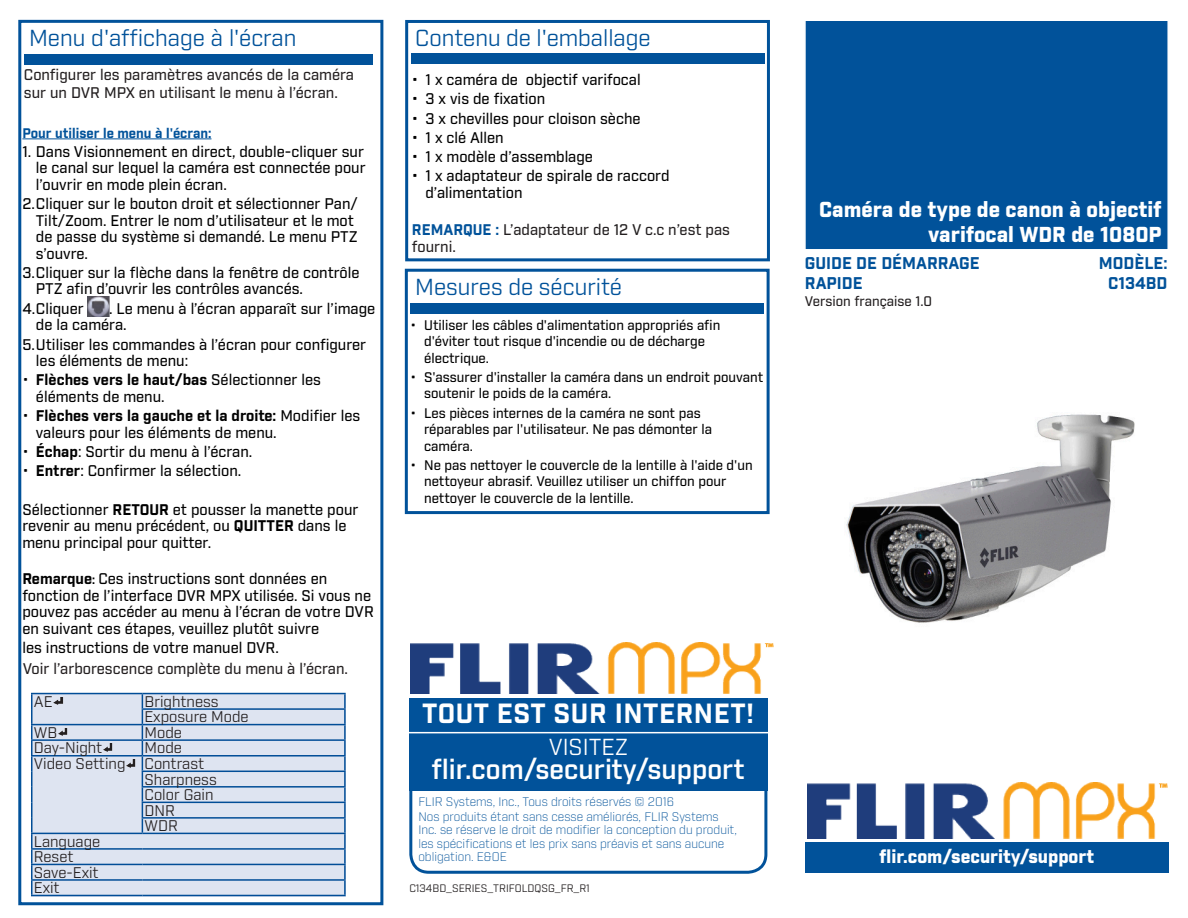
<style>
.page{position:relative;width:1188px;height:918px;background:#fff}
.page>*{position:absolute;margin:0;border:0;box-sizing:border-box;transform-origin:0 0}
.It_s_all_on_the_web{font:600 27px "Industry";color:#fff}
.It_s_all_on_the_web-2{font:700 27px "Industry";letter-spacing:.02em;color:#fff}
.Heading_1{font:22.5px "Industry";color:#01529a}
.Heading_1-2{font:22.5px "Industry";color:#fff}
.t1{font:900 21px/25.2px "Industry";color:#fff;text-align:right}
.website-white{font:900 18px "Industry";color:#fff}
.QSG-cover{font:700 16.5px/19.8px "Industry";color:#01529a}
.ModelNumber{font:700 16.5px/19.8px "Industry";color:#01529a;text-align:center}
.Bullet{font:500 15px/16.5px "Industry";color:#000}
.Body_Text{font:500 15px/16.5px "Industry";color:#231f20}
.OSD_Table{font:15px "Industry";color:#231f20}
.t2{font:500 13.5px/16.5px "Industry";color:#000}
.Heading_2{font:700 13.5px "Industry";color:#01529a}
.QSG-version{font:500 13.5px "Industry";color:#231f20}
.Fine_Print{font:300 12px/13.5px "Industry";color:#01529a}
.Body_Text-2{font:10.5px "Industry";color:#231f20}
.s1{font-weight:400}
.s2{font-weight:700}
.s3{font-weight:700;font-size:12px}
.s4{font-weight:700;color:#01529a}
</style>
<div class="page">
<div style="left:405px;top:269px;width:365px;height:245px;border:3px solid #01529a"></div>
<div style="left:405px;top:20px;width:365px;height:241px;border:3px solid #01529a"></div>
<div style="left:18px;top:20px;width:365px;height:885px;border:3px solid #01529a"></div>
<div style="left:31px;top:693px;width:315px;height:203px;background:#dee4f1"></div>
<hr style="left:31px;top:693px;width:111px;height:1px;background:#014d97">
<hr style="left:142px;top:693px;width:204px;height:1px;background:#014d97">
<hr style="left:142px;top:708px;width:204px;height:2px;background:#014d97">
<hr style="left:31px;top:724px;width:111px;height:1px;background:#014d97">
<hr style="left:142px;top:724px;width:204px;height:1px;background:#014d97">
<hr style="left:31px;top:739px;width:111px;height:2px;background:#014d97">
<hr style="left:142px;top:739px;width:204px;height:2px;background:#014d97">
<hr style="left:31px;top:755px;width:111px;height:2px;background:#014d97">
<hr style="left:142px;top:755px;width:204px;height:2px;background:#014d97">
<hr style="left:142px;top:771px;width:204px;height:1px;background:#014d97">
<hr style="left:142px;top:786px;width:204px;height:2px;background:#014d97">
<hr style="left:142px;top:802px;width:204px;height:1px;background:#014d97">
<hr style="left:142px;top:817px;width:204px;height:2px;background:#014d97">
<hr style="left:31px;top:833px;width:111px;height:1px;background:#014d97">
<hr style="left:142px;top:833px;width:204px;height:1px;background:#014d97">
<hr style="left:31px;top:848px;width:111px;height:2px;background:#014d97">
<hr style="left:142px;top:848px;width:204px;height:2px;background:#014d97">
<hr style="left:31px;top:864px;width:111px;height:1px;background:#014d97">
<hr style="left:142px;top:864px;width:204px;height:1px;background:#014d97">
<hr style="left:31px;top:879px;width:111px;height:2px;background:#014d97">
<svg style="left:31px;top:694px;width:2px;height:201px"></svg>
<hr style="left:142px;top:879px;width:204px;height:2px;background:#014d97">
<svg style="left:344px;top:694px;width:2px;height:201px"></svg>
<hr style="left:31px;top:895px;width:111px;height:1px;background:#014d97">
<hr style="left:142px;top:895px;width:204px;height:1px;background:#014d97">
<svg style="left:53px;top:697px;width:11px;height:8px"></svg>
<svg style="left:58px;top:728px;width:10px;height:8px"></svg>
<svg style="left:103px;top:744px;width:10px;height:8px"></svg>
<svg style="left:126px;top:694px;width:17px;height:139px"></svg>
<img style="left:845px;top:414px;width:290px;height:209px">
<img style="left:807px;top:782px;width:361px;height:56px">
<div style="left:804px;top:20px;width:365px;height:231px;background:#01529a;border:2px solid #fff"></div>
<div style="left:805px;top:842px;width:363px;height:31px;background:#01529a"></div>
<div style="left:409px;top:698px;width:358px;height:92px;background:#01529a"></div>
<div style="left:411px;top:53px;width:353px;height:10px;background:#01529a"></div>
<div style="left:409px;top:702px;width:358px;height:172px;border:3px solid #01529a;border-radius:18px"></div>
<div style="left:411px;top:303px;width:353px;height:10px;background:#01529a"></div>
<div style="left:24px;top:54px;width:348px;height:11px;background:#01529a"></div>
<hr style="left:22px;top:139px;width:189px;height:1px;background:#01529a">
<img style="left:88px;top:296px;width:21px;height:21px">
<hr style="left:404px;top:732px;width:366px;height:1px;background:#fff">
<img style="left:411px;top:642px;width:362px;height:52px">
<p class="Heading_1" style="left:29px;top:25px;width:269px">Menu d'affichage à l'écran</p>
<p class="Body_Text" style="left:24px;top:66px;width:332px;line-height:18px">Configurer les paramètres avancés de la caméra sur un DVR MPX en utilisant le menu à l’écran.</p>
<p class="Heading_2" style="left:22px;top:124px;width:191px">Pour utiliser le menu à l'écran:</p>
<p class="Bullet" style="left:36px;top:144px;width:331px;text-align:justify;text-indent:-14px">1. Dans Visionnement en direct, double-cliquer sur le canal sur lequel la caméra est connectée pour l’ouvrir en mode plein écran.</p>
<p class="Bullet" style="left:36px;top:196px;width:323px;text-indent:-14px">2.Cliquer sur le bouton droit et sélectionner Pan/ Tilt/Zoom. Entrer le nom d’utilisateur et le mot de passe du système si demandé. Le menu PTZ s’ouvre.</p>
<p class="Bullet" style="left:36px;top:265px;width:325px;text-indent:-14px">3.Cliquer sur la flèche dans la fenêtre de contrôle<br>PTZ afin d’ouvrir les contrôles avancés.</p>
<p class="Bullet" style="left:22px;top:301px;width:63px">4.Cliquer</p>
<p class="Bullet" style="left:36px;top:301px;width:341px;text-indent:73px">. Le menu à l’écran apparaît sur l’image de la caméra.</p>
<p class="Bullet" style="left:36px;top:336px;width:332px;text-indent:-14px">5.Utiliser les commandes à l’écran pour configurer les éléments de menu:</p>
<p class="Bullet" style="left:36px;top:372px;width:287px;text-indent:-14px"><span class="s1">•</span> <span class="s2">Flèches vers le haut/bas</span> Sélectionner les éléments de menu.</p>
<p class="Bullet" style="left:36px;top:408px;width:326px;text-indent:-14px"><span class="s1">•</span> <span class="s2">Flèches vers la gauche et la droite:</span> Modifier les valeurs pour les éléments de menu.</p>
<p class="Bullet" style="left:22px;top:444px;width:231px"><span class="s1">•</span> <span class="s2">Échap</span>: Sortir du menu à l’écran.</p>
<p class="Bullet" style="left:22px;top:463px;width:221px"><span class="s1">•</span> <span class="s2">Entrer</span>: Confirmer la sélection.</p>
<p class="Bullet" style="left:22px;top:502px;width:338px">Sélectionner <span class="s2">RETOUR</span> et pousser la manette pour revenir au menu précédent, ou <span class="s2">QUITTER</span> dans le menu principal pour quitter.</p>
<p class="Bullet" style="left:22px;top:571px;width:353px"><span class="s2">Remarque</span><span class="s3">:</span> Ces instructions sont données en fonction de l’interface DVR MPX utilisée. Si vous ne pouvez pas accéder au menu à l’écran de votre DVR en suivant ces étapes, veuillez plutôt suivre</p>
<p class="Bullet" style="left:22px;top:640px;width:258px">les instructions de votre manuel DVR.</p>
<p class="Body_Text" style="left:23px;top:661px;width:327px">Voir l’arborescence complète du menu à l’écran.</p>
<p class="OSD_Table" style="left:34px;top:693px;width:20px">AE</p>
<p class="OSD_Table" style="left:145px;top:693px;width:76px">Brightness</p>
<p class="OSD_Table" style="left:145px;top:708px;width:106px">Exposure Mode</p>
<p class="OSD_Table" style="left:34px;top:724px;width:25px">WB</p>
<p class="OSD_Table" style="left:145px;top:724px;width:39px">Mode</p>
<p class="OSD_Table" style="left:34px;top:739px;width:70px">Day-Night</p>
<p class="OSD_Table" style="left:145px;top:739px;width:39px">Mode</p>
<p class="OSD_Table" style="left:34px;top:755px;width:93px">Video Setting</p>
<p class="OSD_Table" style="left:145px;top:755px;width:61px">Contrast</p>
<p class="OSD_Table" style="left:145px;top:770px;width:74px">Sharpness</p>
<p class="OSD_Table" style="left:145px;top:786px;width:71px">Color Gain</p>
<p class="OSD_Table" style="left:145px;top:801px;width:32px">DNR</p>
<p class="OSD_Table" style="left:145px;top:817px;width:35px">WDR</p>
<p class="OSD_Table" style="left:34px;top:832px;width:68px">Language</p>
<p class="OSD_Table" style="left:34px;top:848px;width:41px">Reset</p>
<p class="OSD_Table" style="left:34px;top:863px;width:66px">Save-Exit</p>
<p class="OSD_Table" style="left:34px;top:879px;width:27px">Exit</p>
<p class="Heading_1" style="left:415px;top:24px;width:237px">Contenu de l'emballage</p>
<p class="Bullet" style="left:412px;top:72px;width:230px">• 1 x caméra de objectif varifocal</p>
<p class="Bullet" style="left:412px;top:91px;width:135px">• 3 x vis de fixation</p>
<p class="Bullet" style="left:412px;top:110px;width:230px">• 3 x chevilles pour cloison sèche</p>
<p class="Bullet" style="left:412px;top:130px;width:93px">• 1 x clé Allen</p>
<p class="Bullet" style="left:412px;top:149px;width:183px">• 1 x modèle d’assemblage</p>
<p class="Bullet" style="left:425px;top:168px;width:246px;text-indent:-14px">• 1 x adaptateur de spirale de raccord d’alimentation</p>
<p class="Body_Text" style="left:412px;top:222px;width:320px"><span class="s4">REMARQUE :</span> L’adaptateur de 12 V c.c n’est pas fourni.</p>
<p class="Heading_1" style="left:415px;top:274px;width:208px">Mesures de sécurité</p>
<p class="t2" style="left:424px;top:317px;width:298px;text-indent:-14px">• Utiliser les câbles d'alimentation appropriés afin d'éviter tout risque d'incendie ou de décharge électrique.</p>
<p class="t2" style="left:424px;top:369px;width:341px;text-indent:-14px">• S'assurer d'installer la caméra dans un endroit pouvant soutenir le poids de la caméra.</p>
<p class="t2" style="left:424px;top:405px;width:289px;text-indent:-14px">• Les pièces internes de la caméra ne sont pas réparables par l'utilisateur. Ne pas démonter la caméra.</p>
<p class="t2" style="left:424px;top:457px;width:330px;text-indent:-14px">• Ne pas nettoyer le couvercle de la lentille à l'aide d'un nettoyeur abrasif. Veuillez utiliser un chiffon pour nettoyer le couvercle de la lentille.</p>
<p class="It_s_all_on_the_web-2" style="left:422px;top:697px;width:333px">TOUT EST SUR INTERNET!</p>
<p class="Heading_1-2" style="left:549px;top:733px;width:81px">VISITEZ</p>
<p class="It_s_all_on_the_web" style="left:431px;top:753px;width:315px">flir.com/security/support</p>
<p class="Fine_Print" style="left:418px;top:795px;width:257px">FLIR Systems, Inc., Tous droits réservés © 2016</p>
<p class="Fine_Print" style="left:418px;top:810px;width:320px">Nos produits étant sans cesse améliorés, FLIR Systems Inc. se réserve le droit de modifier la conception du produit, les spécifications et les prix sans préavis et sans aucune obligation. E&amp;OE</p>
<p class="Body_Text-2" style="left:409px;top:882px;width:182px">C134BD_SERIES_TRIFOLDQSG_FR_R1</p>
<p class="t1" style="left:819px;top:198px;width:344px">Caméra de type de canon à objectif varifocal WDR de 1080P</p>
<p class="QSG-cover" style="left:805px;top:254px;width:176px">GUIDE DE DÉMARRAGE<br>RAPIDE</p>
<p class="QSG-version" style="left:805px;top:294px;width:129px">Version française 1.0</p>
<p class="ModelNumber" style="left:1099px;top:254px;width:70px">MODÈLE:<br>C134BD</p>
<p class="website-white" style="left:879px;top:846px;width:216px">flir.com/security/support</p>
</div>
